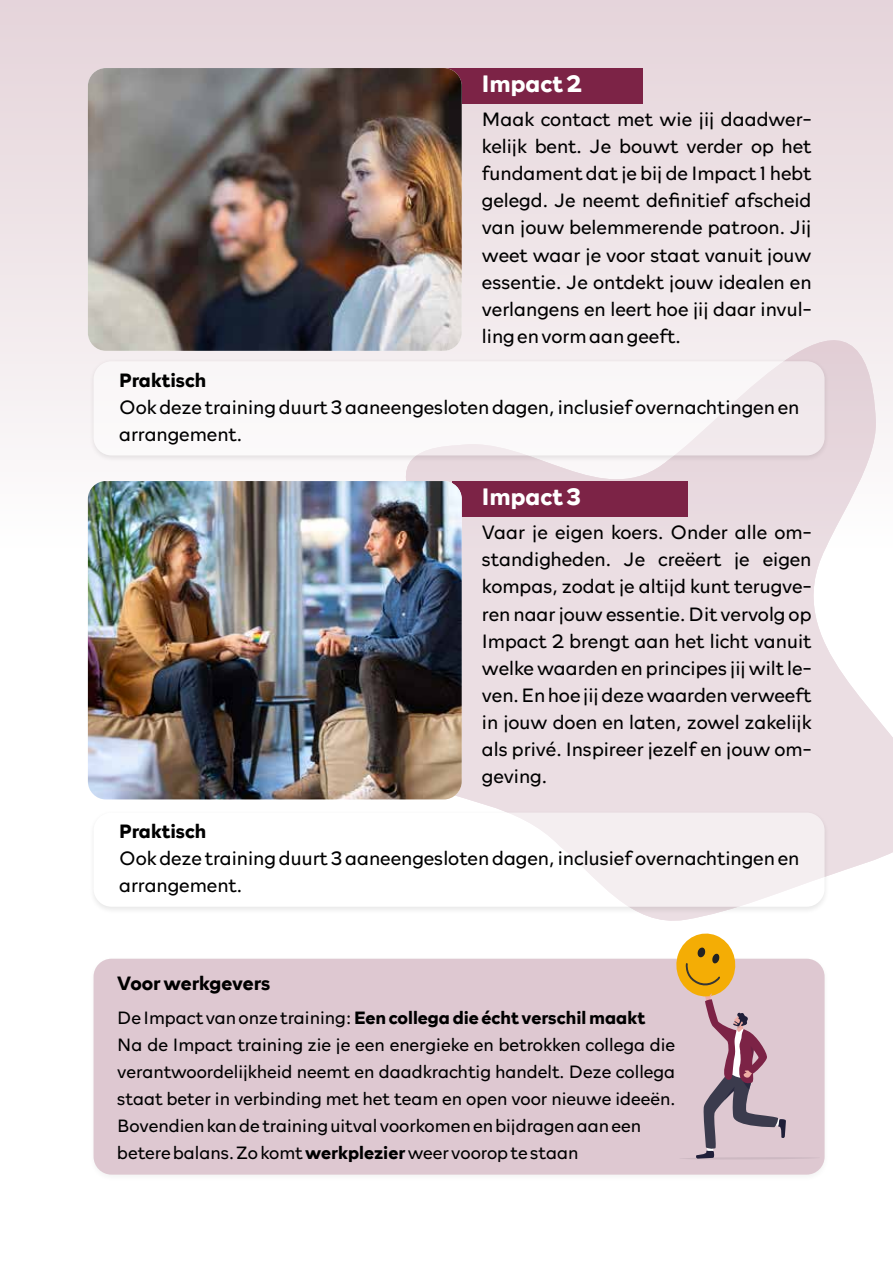
<style>
.page{position:relative;width:893px;height:1263px;background:#fff}
.page>*{position:absolute;margin:0;border:0;box-sizing:border-box;transform-origin:0 0}
.t1{font:700 24px "Rockford Sans";color:#fff}
.t2{font:300 19.5px/27px "Rockford Sans";color:#000;text-align:justify}
.t3{font:700 19.5px "Rockford Sans";color:#000}
.t4{font:300 18px/27px "Rockford Sans";color:#000}
.s1{font-weight:700}
</style>
<div class="page">
<div style="left:0;top:0;width:893px;height:614px;background:linear-gradient(to bottom,#e4d3d9,#fff)"></div>
<svg style="left:374px;top:239px;width:519px;height:682px;background:#eee3e7"></svg>
<div style="left:407px;top:68px;width:236px;height:35px;background:#7c2346"></div>
<div style="left:453px;top:481px;width:235px;height:35px;background:#7c2346"></div>
<div style="left:88px;top:358px;width:742px;height:105px;background:#000;opacity:.2"></div>
<div style="left:94px;top:361px;width:731px;height:94px;background:linear-gradient(to right,#fcfbfb,#f6f0f2);border-radius:18px"></div>
<div style="left:88px;top:809px;width:742px;height:106px;background:#000;opacity:.2"></div>
<div style="left:94px;top:812px;width:731px;height:95px;background:linear-gradient(to right,#fff,#f4eff1);border-radius:18px"></div>
<img style="left:88px;top:68px;width:374px;height:283px">
<img style="left:88px;top:481px;width:374px;height:318px">
<div style="left:88px;top:955px;width:742px;height:227px;background:#000;opacity:.2"></div>
<div style="left:94px;top:959px;width:731px;height:215px;background:#dec8d1;border-radius:18px"></div>
<svg style="left:675px;top:933px;width:145px;height:226px"></svg>
<p class="t1" style="left:482px;top:66px;width:102px">Impact 2</p>
<p class="t2" style="left:482px;top:105px;width:331px">Maak contact met wie jij daadwer&shy;kelijk bent. Je bouwt verder op het fundament dat je bij de Impact 1 hebt gelegd. Je neemt definitief afscheid van jouw belemmerende patroon. Jij weet waar je voor staat vanuit jouw essentie. Je ontdekt jouw idealen en verlangens en leert hoe jij daar invul&shy;ling en vorm aan geeft.</p>
<p class="t3" style="left:119px;top:366px;width:89px">Praktisch</p>
<p class="t2" style="left:119px;top:392px;width:682px">Ook deze training duurt 3 aaneengesloten dagen, inclusief overnachtingen en arrangement.</p>
<p class="t1" style="left:482px;top:479px;width:100px">Impact 3</p>
<p class="t2" style="left:482px;top:518px;width:331px">Vaar je eigen koers. Onder alle om&shy;standigheden. Je creëert je eigen kompas, zodat je altijd kunt terugve&shy;ren naar jouw essentie. Dit vervolg op Impact 2 brengt aan het licht vanuit welke waarden en principes jij wilt le&shy;ven. En hoe jij deze waarden verweeft in jouw doen en laten, zowel zakelijk als privé. Inspireer jezelf en jouw om&shy;geving.</p>
<p class="t3" style="left:119px;top:817px;width:89px">Praktisch</p>
<p class="t2" style="left:119px;top:844px;width:682px">Ook deze training duurt 3 aaneengesloten dagen, inclusief overnachtingen en arrangement.</p>
<p class="t3" style="left:117px;top:968px;width:155px">Voor werkgevers</p>
<p class="t4" style="left:117px;top:1003px;width:560px">De Impact van onze training: <span class="s1">Een collega die écht verschil maakt<br></span>Na de Impact training zie je een energieke en betrokken collega die verantwoordelijkheid neemt en daadkrachtig handelt. Deze collega staat beter in verbinding met het team en open voor nieuwe ideeën.<br>Bovendien kan de training uitval voorkomen en bijdragen aan een betere balans. Zo komt <span class="s1">werkplezier</span> weer voorop te staan</p>
</div>
